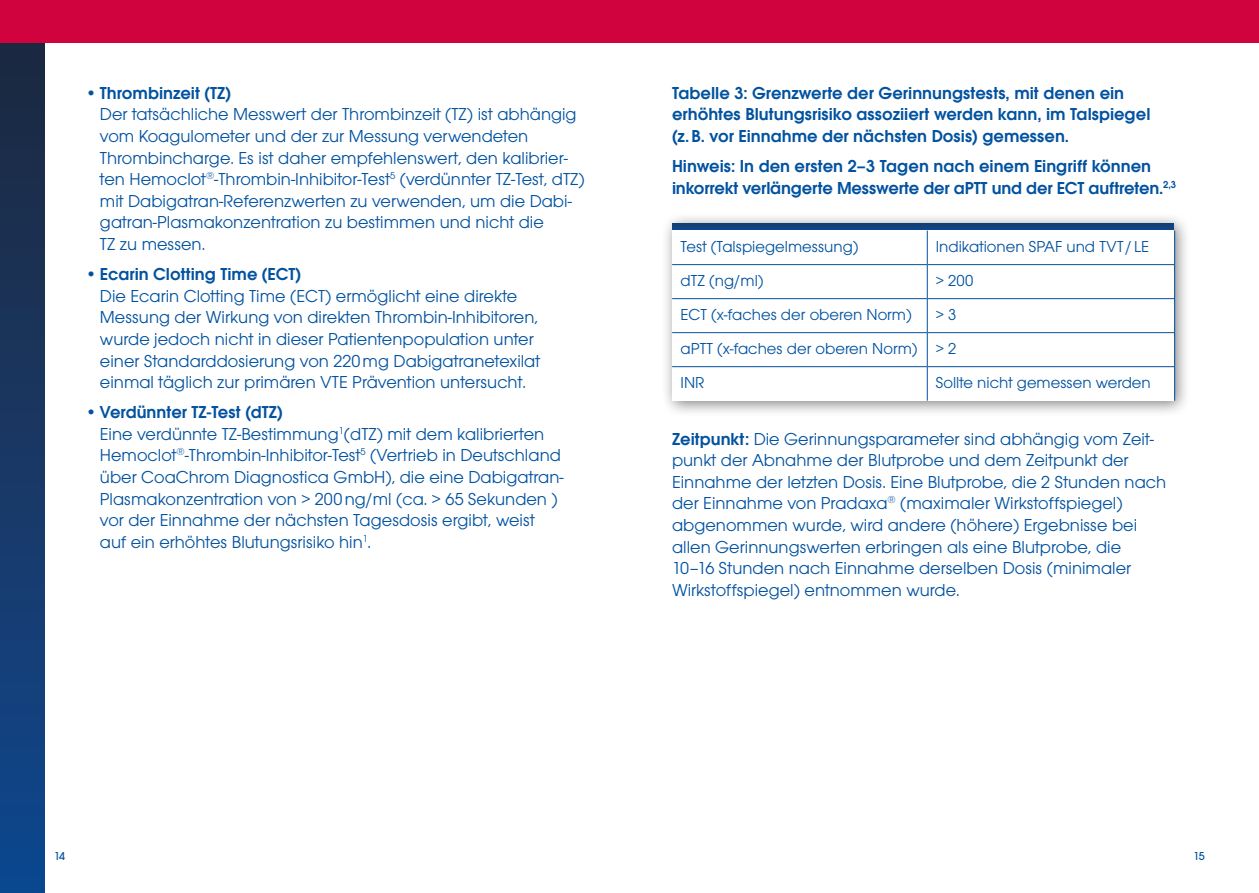
<style>
.page{position:relative;width:1259px;height:893px;background:#fff}
.page>*{position:absolute;margin:0;border:0;box-sizing:border-box;transform-origin:0 0}
.t1{font:18px/21.6px "Avant Garde Gothic Itc T";color:#0252a0}
.t2{font:600 18px/21.6px "Avant Garde Gothic Itc T";color:#0252a0}
.t3{font:16.5px/34px "Avant Garde Gothic Itc T";color:#0252a0;text-align:justify}
.t4{font:500 12px "Avant Garde Gothic Itc T";color:#0252a0}
.s1{font-weight:600}
</style>
<div class="page">
<div style="left:660px;top:212px;width:531px;height:206px;background:#000;opacity:.5"></div>
<div style="left:672px;top:223px;width:502px;height:178px;background:#fff"></div>
<div style="left:672px;top:223px;width:502px;height:7px;background:#13417e"></div>
<hr style="left:927px;top:231px;width:1px;height:33px;background:#0252a0">
<hr style="left:1174px;top:231px;width:1px;height:33px;background:#0252a0">
<hr style="left:672px;top:264px;width:255px;height:1px;background:#0252a0">
<hr style="left:672px;top:298px;width:255px;height:1px;background:#0252a0">
<hr style="left:672px;top:332px;width:255px;height:1px;background:#0252a0">
<hr style="left:927px;top:265px;width:1px;height:33px;background:#0252a0">
<hr style="left:927px;top:299px;width:1px;height:33px;background:#0252a0">
<hr style="left:927px;top:333px;width:1px;height:33px;background:#0252a0">
<hr style="left:927px;top:264px;width:248px;height:1px;background:#0252a0">
<hr style="left:1174px;top:265px;width:1px;height:33px;background:#0252a0">
<hr style="left:1174px;top:299px;width:1px;height:33px;background:#0252a0">
<hr style="left:1174px;top:333px;width:1px;height:33px;background:#0252a0">
<hr style="left:927px;top:298px;width:248px;height:1px;background:#0252a0">
<hr style="left:927px;top:332px;width:248px;height:1px;background:#0252a0">
<hr style="left:672px;top:366px;width:255px;height:1px;background:#0252a0">
<hr style="left:927px;top:367px;width:1px;height:34px;background:#0252a0">
<hr style="left:927px;top:366px;width:248px;height:1px;background:#0252a0">
<hr style="left:1174px;top:367px;width:1px;height:34px;background:#0252a0">
<div style="left:629px;top:0;width:630px;height:43px;background:#d0033f"></div>
<div style="left:0;top:0;width:45px;height:893px;background:linear-gradient(to bottom,#1f273a,#0f478e)"></div>
<div style="left:0;top:0;width:629px;height:43px;background:#d0033f"></div>
<p class="t2" style="left:85px;top:82px;width:147px">• Thrombinzeit (TZ)</p>
<p class="t1" style="left:100px;top:103px;width:486px">Der tatsächliche Messwert der Thrombinzeit (TZ) ist abhängig vom Koagulometer und der zur Messung verwendeten Thrombincharge. Es ist daher empfehlenswert, den kalibrier&shy;ten Hemoclot<sup>®</sup>-Thrombin-Inhibitor-Test<sup>5</sup> (verdünnter TZ-Test, dTZ) mit Dabigatran-Referenzwerten zu verwenden, um die Dabi&shy;gatran-Plasmakonzentration zu bestimmen und nicht die<br>TZ zu messen.</p>
<p class="t2" style="left:85px;top:263px;width:217px">• Ecarin Clotting Time (ECT)</p>
<p class="t1" style="left:100px;top:285px;width:442px">Die Ecarin Clotting Time (ECT) ermöglicht eine direkte Messung der Wirkung von direkten Thrombin-Inhibitoren, wurde jedoch nicht in dieser Patientenpopulation unter einer Standarddosierung von 220mg Dabigatranetexilat einmal täglich zur primären VTE Prävention untersucht.</p>
<p class="t1" style="left:100px;top:401px;width:465px;text-indent:-15px"><span class="s1">• Verdünnter TZ-Test (dTZ)<br></span>Eine verdünnte TZ-Bestimmung<sup>1</sup>(dTZ) mit dem kalibrierten Hemoclot<sup>®</sup>-Thrombin-Inhibitor-Test<sup>5</sup> (Vertrieb in Deutschland über CoaChrom Diagnostica GmbH), die eine Dabigatran-Plasmakonzentration von &gt; 200ng/ml (ca. &gt; 65 Sekunden ) vor der Einnahme der nächsten Tagesdosis ergibt, weist auf ein erhöhtes Blutungsrisiko hin<sup>1</sup>.</p>
<p class="t2" style="left:672px;top:82px;width:480px">Tabelle 3: Grenzwerte der Gerinnungstests, mit denen ein erhöhtes Blutungsrisiko assoziiert werden kann, im Talspiegel (z.B. vor Einnahme der nächsten Dosis) gemessen.</p>
<p class="t2" style="left:672px;top:155px;width:505px">Hinweis: In den ersten 2–3 Tagen nach einem Eingriff können inkorrekt verlängerte Messwerte der aPTT und der ECT auftreten.<sup>2,3</sup></p>
<p class="t3" style="left:680px;top:229px;width:179px">Test (Talspiegelmessung)</p>
<p class="t3" style="left:935px;top:229px;width:215px">Indikationen SPAF und TVT/ LE</p>
<p class="t3" style="left:680px;top:263px;width:84px">dTZ (ng/ml)</p>
<p class="t3" style="left:935px;top:263px;width:39px">&gt; 200</p>
<p class="t3" style="left:680px;top:297px;width:233px">ECT (x-faches der oberen Norm)</p>
<p class="t3" style="left:680px;top:297px;width:277px;text-indent:255px">&gt; 3 aPTT (x-faches der oberen Norm) &gt; 2<br>INR</p>
<p class="t3" style="left:935px;top:365px;width:216px">Sollte nicht gemessen werden</p>
<p class="t1" style="left:672px;top:427px;width:496px"><span class="s1">Zeitpunkt:</span> Die Gerinnungsparameter sind abhängig vom Zeit&shy;punkt der Abnahme der Blutprobe und dem Zeitpunkt der Einnahme der letzten Dosis. Eine Blutprobe, die 2 Stunden nach der Einnahme von Pradaxa<sup>®</sup> (maximaler Wirkstoffspiegel) abgenommen wurde, wird andere (höhere) Ergebnisse bei allen Gerinnungswerten erbringen als eine Blutprobe, die 10–16 Stunden nach Einnahme derselben Dosis (minimaler Wirkstoffspiegel) entnommen wurde.</p>
<p class="t4" style="left:54px;top:849px;width:13px">14</p>
<p class="t4" style="left:1193px;top:849px;width:13px">15</p>
</div>
